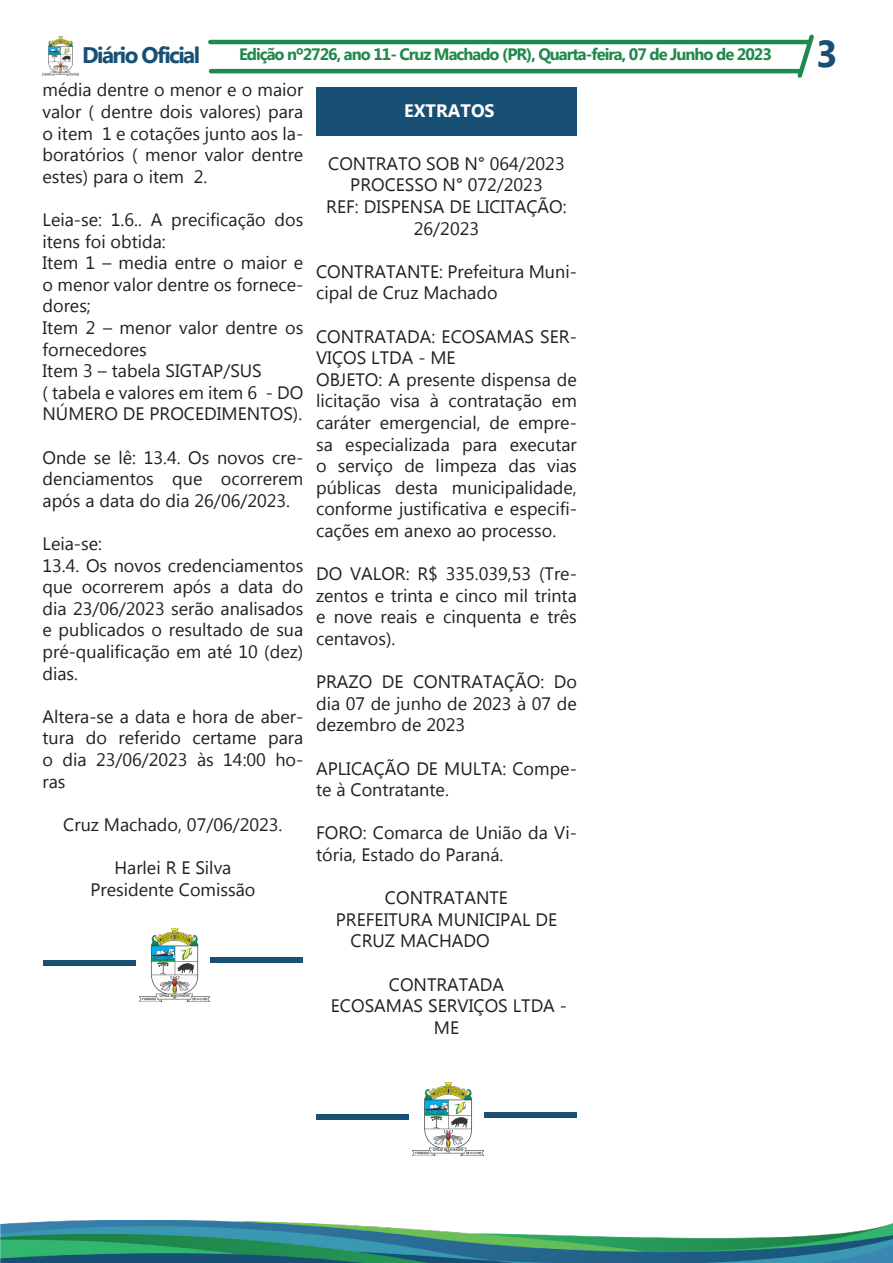
<style>
.page{position:relative;width:893px;height:1263px;background:#fff}
.page>*{position:absolute;margin:0;border:0;box-sizing:border-box;transform-origin:0 0}
.t1{font:700 37.5px "Myanmar Text";color:#175074}
.t2{font:700 22.5px "Myanmar Text";letter-spacing:-.07em;color:#175074}
.t3{font:18px/21.6px "Myanmar Text";color:#231f20;text-align:justify}
.t4{font:700 18px "Myanmar Text";color:#fff}
.t5{font:700 16.5px "Myanmar Text";letter-spacing:-.06em;color:#20894d}
</style>
<div class="page">
<hr style="left:208px;top:40px;width:602px;height:4px;background:#20894d;border-radius:2px">
<hr style="left:209px;top:69px;width:593px;height:4px;background:#20894d;border-radius:2px">
<img style="left:43px;top:37px;width:36px;height:38px">
<svg style="left:797px;top:34px;width:17px;height:44px"></svg>
<img style="left:0;top:1220px;width:893px;height:43px">
<svg style="left:43px;top:960px;width:92px;height:6px"></svg>
<img style="left:139px;top:928px;width:71px;height:74px">
<svg style="left:210px;top:958px;width:93px;height:5px"></svg>
<div style="left:316px;top:87px;width:261px;height:49px;background:#175074"></div>
<svg style="left:316px;top:1114px;width:93px;height:6px"></svg>
<img style="left:413px;top:1082px;width:70px;height:74px">
<svg style="left:484px;top:1112px;width:93px;height:5px"></svg>
<p class="t2" style="left:82px;top:42px;width:119px">Diário Oficial</p>
<p class="t5" style="left:239px;top:45px;width:534px">Edição nº2726, ano 11- Cruz Machado (PR), Quarta-feira, 07 de Junho de 2023</p>
<p class="t1" style="left:816px;top:32px;width:23px">3</p>
<p class="t3" style="left:43px;top:79px;width:262px">média dentre o menor e o maior valor ( dentre dois valores) para o item 1 e cotações junto aos la&shy;boratórios ( menor valor dentre estes) para o item 2.</p>
<p class="t3" style="left:43px;top:209px;width:262px">Leia-se: 1.6.. A precificação dos itens foi obtida:</p>
<p class="t3" style="left:43px;top:252px;width:262px">Item 1 – media entre o maior e o menor valor dentre os fornece&shy;dores;</p>
<p class="t3" style="left:43px;top:317px;width:262px">Item 2 – menor valor dentre os fornecedores</p>
<p class="t3" style="left:43px;top:360px;width:221px">Item 3 – tabela SIGTAP/SUS</p>
<p class="t3" style="left:43px;top:382px;width:262px">( tabela e valores em item 6 - DO<br>NÚMERO DE PROCEDIMENTOS).</p>
<p class="t3" style="left:43px;top:447px;width:262px">Onde se lê: 13.4. Os novos cre&shy;denciamentos que ocorrerem após a data do dia 26/06/2023.</p>
<p class="t3" style="left:43px;top:533px;width:61px">Leia-se:</p>
<p class="t3" style="left:43px;top:555px;width:262px">13.4. Os novos credenciamentos que ocorrerem após a data do dia 23/06/2023 serão analisados e publicados o resultado de sua pré-qualificação em até 10 (dez) dias.</p>
<p class="t3" style="left:43px;top:706px;width:262px">Altera-se a data e hora de aber&shy;tura do referido certame para o dia 23/06/2023 às 14:00 ho&shy;ras</p>
<p class="t3" style="left:63px;top:814px;width:221px">Cruz Machado, 07/06/2023.</p>
<p class="t3" style="left:114px;top:857px;width:119px">Harlei R E Silva</p>
<p class="t3" style="left:90px;top:879px;width:166px">Presidente Comissão</p>
<p class="t4" style="left:404px;top:101px;width:92px">EXTRATOS</p>
<p class="t3" style="left:328px;top:153px;width:238px">CONTRATO SOB N° 064/2023</p>
<p class="t3" style="left:350px;top:174px;width:194px">PROCESSO N° 072/2023</p>
<p class="t3" style="left:326px;top:196px;width:242px;text-align:center">REF: DISPENSA DE LICITAÇÃO:<br>26/2023</p>
<p class="t3" style="left:316px;top:261px;width:262px">CONTRATANTE: Prefeitura Muni&shy;cipal de Cruz Machado</p>
<p class="t3" style="left:316px;top:326px;width:262px">CONTRATADA: ECOSAMAS SER-<br>VIÇOS LTDA - ME</p>
<p class="t3" style="left:316px;top:369px;width:262px">OBJETO: A presente dispensa de licitação visa à contratação em caráter emergencial, de empre&shy;sa especializada para executar o serviço de limpeza das vias públicas desta municipalidade, conforme justificativa e especifi&shy;cações em anexo ao processo.</p>
<p class="t3" style="left:316px;top:563px;width:262px">DO VALOR: R$ 335.039,53 (Tre&shy;zentos e trinta e cinco mil trinta e nove reais e cinquenta e três centavos).</p>
<p class="t3" style="left:316px;top:671px;width:262px">PRAZO DE CONTRATAÇÃO: Do dia 07 de junho de 2023 à 07 de dezembro de 2023</p>
<p class="t3" style="left:316px;top:758px;width:262px">APLICAÇÃO DE MULTA: Compe&shy;te à Contratante.</p>
<p class="t3" style="left:316px;top:822px;width:262px">FORO: Comarca de União da Vi&shy;tória, Estado do Paraná.</p>
<p class="t3" style="left:385px;top:887px;width:125px">CONTRATANTE</p>
<p class="t3" style="left:336px;top:909px;width:223px">PREFEITURA MUNICIPAL DE</p>
<p class="t3" style="left:351px;top:930px;width:140px">CRUZ MACHADO</p>
<p class="t3" style="left:389px;top:974px;width:117px">CONTRATADA</p>
<p class="t3" style="left:331px;top:995px;width:238px;text-align:center">ECOSAMAS SERVIÇOS LTDA -<br>ME</p>
</div>
